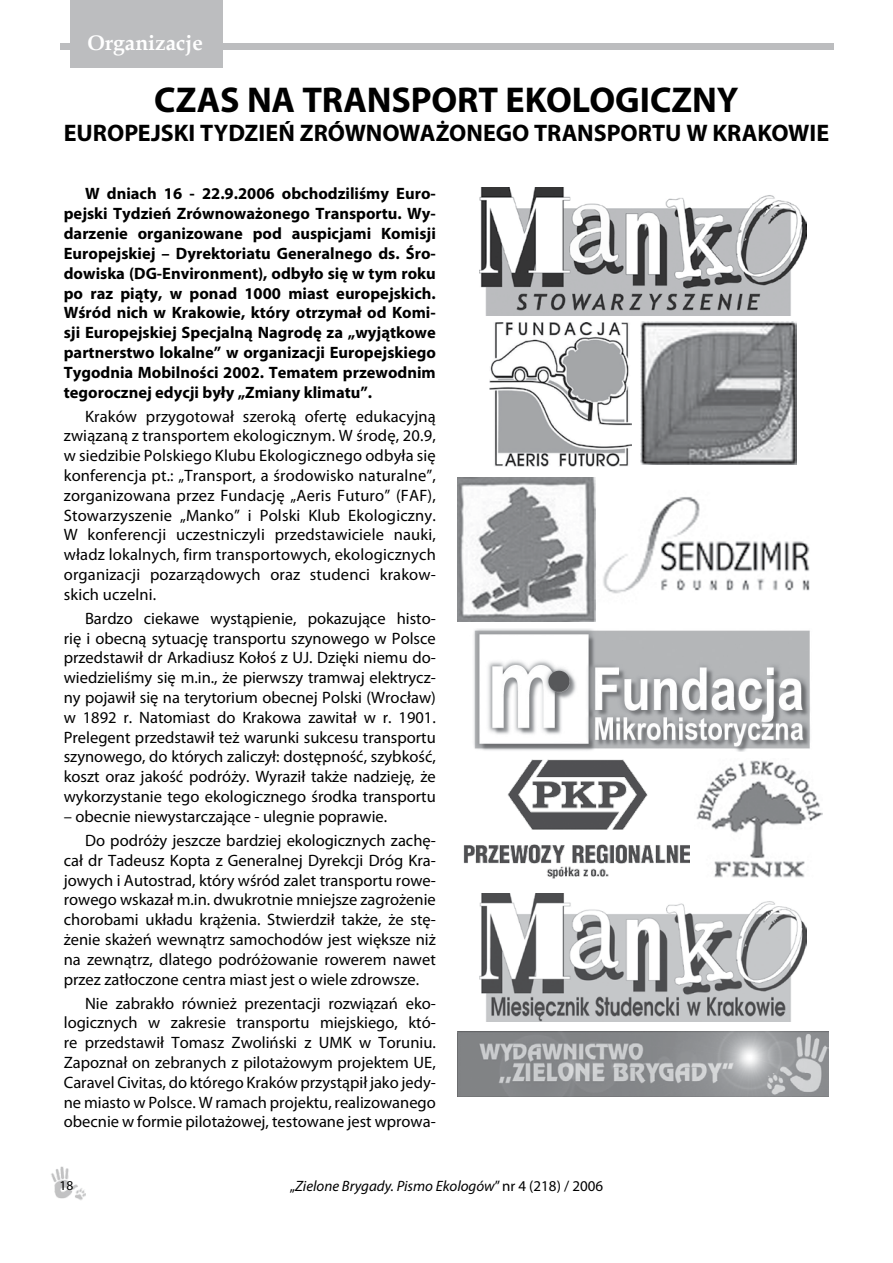
<style>
.page{position:relative;width:893px;height:1263px;background:#fff}
.page>*{position:absolute;margin:0;border:0;box-sizing:border-box;transform-origin:0 0}
.t1{font:700 36px "Myriad Pro";letter-spacing:-.005em;color:#000}
.t2{font:700 24px "Myriad Pro";color:#000}
.t3{font:700 21px "Book Antiqua";color:#fff}
.t4{font:16.5px/19.8px "Myriad Pro";color:#000;text-align:justify}
.t5{font:700 16.5px/19.8px "Myriad Pro";color:#000;text-align:justify}
.t6{font:italic 15px "Myriad Pro";color:#000}
.t7{font:13.5px "Myriad Pro";color:#000}
.s1{font-style:normal}
</style>
<div class="page">
<img style="left:51px;top:1166px;width:34px;height:34px">
<div style="left:60px;top:43px;width:773px;height:7px;background:#bcbdbf"></div>
<div style="left:70px;top:0;width:153px;height:68px;background:#bcbdbf"></div>
<img style="left:474px;top:629px;width:336px;height:123px">
<img style="left:457px;top:477px;width:353px;height:144px">
<img style="left:457px;top:1031px;width:372px;height:65px">
<img style="left:464px;top:759px;width:226px;height:119px">
<img style="left:696px;top:760px;width:126px;height:118px">
<img style="left:479px;top:187px;width:328px;height:128px">
<img style="left:479px;top:894px;width:328px;height:127px">
<img style="left:489px;top:322px;width:143px;height:144px">
<img style="left:640px;top:321px;width:157px;height:144px">
<p class="t3" style="left:88px;top:29px;width:117px">Organizacje</p>
<h1 class="t1" style="left:154px;top:76px;width:586px">CZAS NA TRANSPORT EKOLOGICZNY</h1>
<h2 class="t2" style="left:64px;top:117px;width:767px">EUROPEJSKI TYDZIEŃ ZRÓWNOWAŻONEGO TRANSPORTU W KRAKOWIE</h2>
<p class="t5" style="left:64px;top:183px;width:374px;text-indent:21px">W dniach 16 - 22.9.2006 obchodziliśmy Euro&shy;pejski Tydzień Zrównoważonego Transportu. Wy&shy;darzenie organizowane pod auspicjami Komisji Europejskiej – Dyrektoriatu Generalnego ds. Śro&shy;dowiska (DG-Environment), odbyło się w tym roku po raz piąty, w ponad 1000 miast europejskich.<br>Wśród nich w Krakowie, który otrzymał od Komi&shy;sji Europejskiej Specjalną Nagrodę za „wyjątkowe partnerstwo lokalne” w organizacji Europejskiego Tygodnia Mobilności 2002. Tematem przewodnim tegorocznej edycji były „Zmiany klimatu”.</p>
<p class="t4" style="left:64px;top:406px;width:374px;text-indent:21px">Kraków przygotował szeroką ofertę edukacyjną związaną z transportem ekologicznym. W środę, 20.9, w siedzibie Polskiego Klubu Ekologicznego odbyła się konferencja pt.: „Transport, a środowisko naturalne”, zorganizowana przez Fundację „Aeris Futuro” (FAF), Stowarzyszenie „Manko” i Polski Klub Ekologiczny.<br>W konferencji uczestniczyli przedstawiciele nauki, władz lokalnych, firm transportowych, ekologicznych organizacji pozarządowych oraz studenci krakow&shy;skich uczelni.</p>
<p class="t4" style="left:64px;top:608px;width:374px;text-indent:21px">Bardzo ciekawe wystąpienie, pokazujące histo&shy;rię i obecną sytuację transportu szynowego w Polsce przedstawił dr Arkadiusz Kołoś z UJ. Dzięki niemu do&shy;wiedzieliśmy się m.in., że pierwszy tramwaj elektrycz&shy;ny pojawił się na terytorium obecnej Polski (Wrocław) w 1892 r. Natomiast do Krakowa zawitał w r. 1901.<br>Prelegent przedstawił też warunki sukcesu transportu szynowego, do których zaliczył: dostępność, szybkość, koszt oraz jakość podróży. Wyraził także nadzieję, że wykorzystanie tego ekologicznego środka transportu</p>
<p class="t4" style="left:85px;top:804px;width:352px;line-height:24px;text-indent:-21px">– obecnie niewystarczające - ulegnie poprawie.<br>Do podróży jeszcze bardziej ekologicznych zachę-</p>
<p class="t4" style="left:64px;top:850px;width:374px">cał dr Tadeusz Kopta z Generalnej Dyrekcji Dróg Kra&shy;jowych i Autostrad, który wśród zalet transportu rowe&shy;rowego wskazał m.in. dwukrotnie mniejsze zagrożenie chorobami układu krążenia. Stwierdził także, że stę&shy;żenie skażeń wewnątrz samochodów jest większe niż na zewnątrz, dlatego podróżowanie rowerem nawet przez zatłoczone centra miast jest o wiele zdrowsze.</p>
<p class="t4" style="left:64px;top:993px;width:374px;text-indent:21px">Nie zabrakło również prezentacji rozwiązań eko&shy;logicznych w zakresie transportu miejskiego, któ&shy;re przedstawił Tomasz Zwoliński z UMK w Toruniu.<br>Zapoznał on zebranych z pilotażowym projektem UE, Caravel Civitas, do którego Kraków przystąpił jako jedy&shy;ne miasto w Polsce. W ramach projektu, realizowanego obecnie w formie pilotażowej, testowane jest wprowa-</p>
<p class="t7" style="left:60px;top:1177px;width:15px">18</p>
<p class="t6" style="left:290px;top:1177px;width:315px"><span class="s1">„</span>Zielone Brygady. Pismo Ekologów<span class="s1">” nr 4 (218) / 2006</span></p>
</div>
